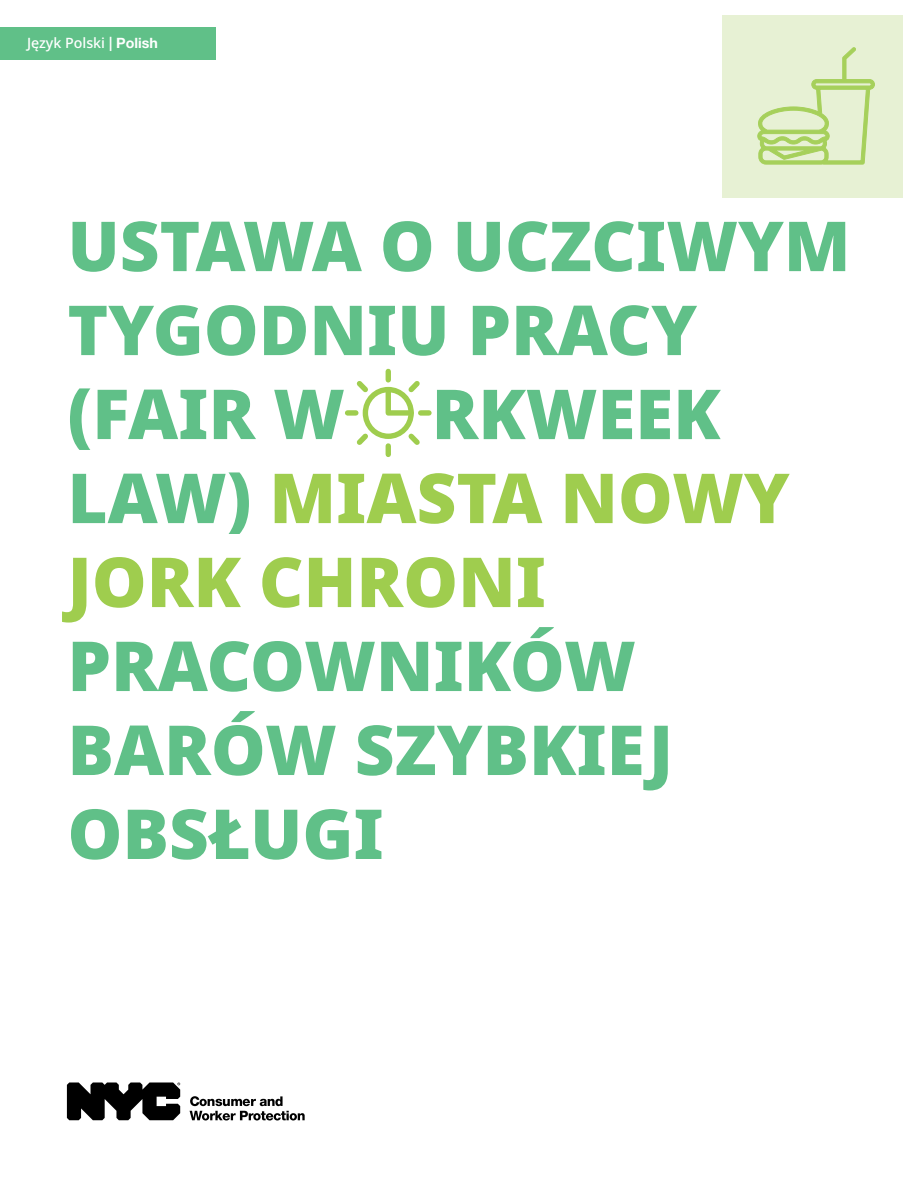
<style>
.page{position:relative;width:918px;height:1188px;background:#fff}
.page>*{position:absolute;margin:0;border:0;box-sizing:border-box;transform-origin:0 0}
.t1{font:900 69px/84px "Noto Sans";color:#60c088}
.t2{font:900 69px/84px "Noto Sans";color:#9fcd4e}
.t3{font:500 14.25px "Noto Sans";color:#fff}
.s1{font-family:"Helvetica Neue LT Std";font-weight:700}
.s2{color:#60c088}
</style>
<div class="page">
<svg style="left:345px;top:368px;width:87px;height:89px"></svg>
<div style="left:722px;top:9px;width:189px;height:188px;background:#e7f1d4"></div>
<svg style="left:757px;top:47px;width:118px;height:118px"></svg>
<svg style="left:190px;top:1096px;width:115px;height:25px"></svg>
<svg style="left:67px;top:1082px;width:113px;height:38px"></svg>
<div style="left:0;top:27px;width:216px;height:32px;background:#60c088"></div>
<p class="t3" style="left:27px;top:33px;width:132px">Język Polski <span class="s1">| Polish</span></p>
<p class="t1" style="left:68px;top:204px;width:785px">USTAWA O UCZCIWYM<br>TYGODNIU PRACY (FAIR W</p>
<p class="t2" style="left:67px;top:372px;width:724px;text-indent:364px"><span class="s2">RKWEEK<br>LAW)</span> MIASTA NOWY<br>JORK CHRONI</p>
<p class="t1" style="left:67px;top:624px;width:607px">PRACOWNIKÓW<br>BARÓW SZYBKIEJ<br>OBSŁUGI</p>
</div>
